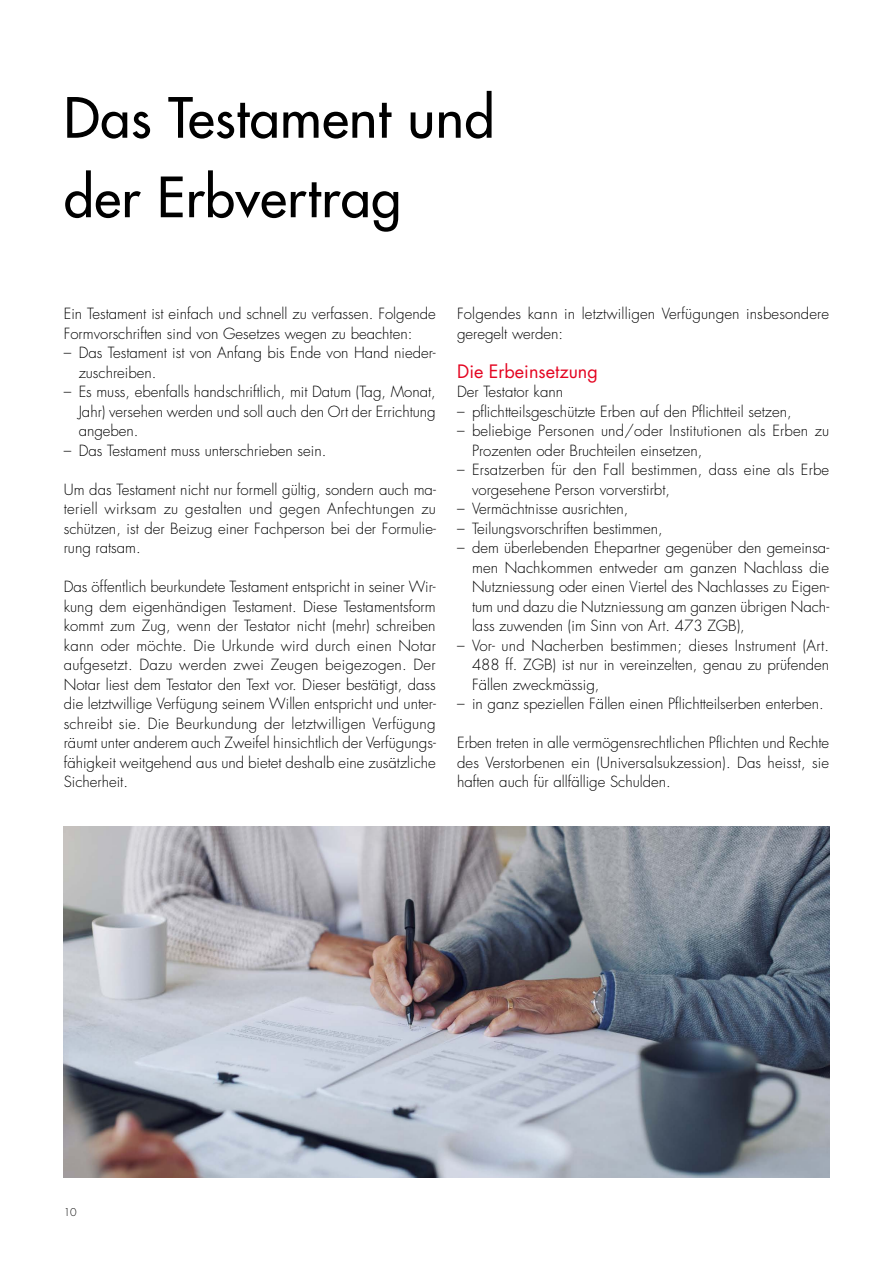
<style>
.page{position:relative;width:893px;height:1263px;background:#fff}
.page>*{position:absolute;margin:0;border:0;box-sizing:border-box;transform-origin:0 0}
.t1{font:500 54px/79.5px "Futura Std";letter-spacing:.01em;color:#000}
.t2{font:18px "Futura Std";color:#e40521}
.t3{font:300 15px/19.5px "Futura Std";color:#000;text-align:justify}
.t4{font:300 10.5px "Futura Std";color:#000}
</style>
<div class="page">
<img style="left:64px;top:826px;width:765px;height:352px">
<h1 class="t1" style="left:64px;top:78px;width:432px">Das Testament und der Erbvertrag</h1>
<p class="t3" style="left:64px;top:304px;width:374px">Ein Testament ist einfach und schnell zu verfassen. Folgende<br>Formvorschriften sind von Gesetzes wegen zu beachten:</p>
<p class="t3" style="left:79px;top:343px;width:359px;text-indent:-15px">– Das Testament ist von Anfang bis Ende von Hand nieder&shy;zuschreiben.</p>
<p class="t3" style="left:79px;top:382px;width:359px;text-indent:-15px">– Es muss, ebenfalls handschriftlich, mit Datum (Tag, Monat, Jahr) versehen werden und soll auch den Ort der Errichtung angeben.</p>
<p class="t3" style="left:64px;top:441px;width:264px">– Das Testament muss unterschrieben sein.</p>
<p class="t3" style="left:64px;top:480px;width:374px">Um das Testament nicht nur formell gültig, sondern auch ma&shy;teriell wirksam zu gestalten und gegen Anfechtungen zu schützen, ist der Beizug einer Fachperson bei der Formulie&shy;rung ratsam.</p>
<p class="t3" style="left:64px;top:577px;width:374px">Das öffentlich beurkundete Testament entspricht in seiner Wir&shy;kung dem eigenhändigen Testament. Diese Testamentsform kommt zum Zug, wenn der Testator nicht (mehr) schreiben kann oder möchte. Die Urkunde wird durch einen Notar aufgesetzt. Dazu werden zwei Zeugen beigezogen. Der Notar liest dem Testator den Text vor. Dieser bestätigt, dass die letztwillige Verfügung seinem Willen entspricht und unter&shy;schreibt sie. Die Beurkundung der letztwilligen Verfügung räumt unter anderem auch Zweifel hinsichtlich der Verfügungs&shy;fähigkeit weitgehend aus und bietet deshalb eine zusätzliche Sicherheit.</p>
<p class="t3" style="left:457px;top:304px;width:374px">Folgendes kann in letztwilligen Verfügungen insbesondere geregelt werden:</p>
<p class="t2" style="left:457px;top:359px;width:142px">Die Erbeinsetzung</p>
<p class="t3" style="left:457px;top:382px;width:107px">Der Testator kann</p>
<p class="t3" style="left:457px;top:402px;width:336px">– pflichtteilsgeschützte Erben auf den Pflichtteil setzen,</p>
<p class="t3" style="left:472px;top:421px;width:359px;text-indent:-15px">– beliebige Personen und/oder Institutionen als Erben zu<br>Prozenten oder Bruchteilen einsetzen,</p>
<p class="t3" style="left:472px;top:460px;width:359px;text-indent:-15px">– Ersatzerben für den Fall bestimmen, dass eine als Erbe vorgesehene Person vorverstirbt,</p>
<p class="t3" style="left:457px;top:499px;width:173px">– Vermächtnisse ausrichten,</p>
<p class="t3" style="left:457px;top:519px;width:207px">– Teilungsvorschriften bestimmen,</p>
<p class="t3" style="left:472px;top:538px;width:359px;text-indent:-15px">– dem überlebenden Ehepartner gegenüber den gemeinsa&shy;men Nachkommen entweder am ganzen Nachlass die Nutzniessung oder einen Viertel des Nachlasses zu Eigen&shy;tum und dazu die Nutzniessung am ganzen übrigen Nach&shy;lass zuwenden (im Sinn von Art. 473 ZGB),</p>
<p class="t3" style="left:472px;top:636px;width:359px;text-indent:-15px">– Vor- und Nacherben bestimmen; dieses Instrument (Art.<br>488 ff. ZGB) ist nur in vereinzelten, genau zu prüfenden Fällen zweckmässig,</p>
<p class="t3" style="left:457px;top:694px;width:368px">– in ganz speziellen Fällen einen Pflichtteilserben enterben.</p>
<p class="t3" style="left:457px;top:733px;width:374px">Erben treten in alle vermögensrechtlichen Pflichten und Rechte des Verstorbenen ein (Universalsukzession). Das heisst, sie haften auch für allfällige Schulden.</p>
<p class="t4" style="left:64px;top:1206px;width:15px">10</p>
</div>
